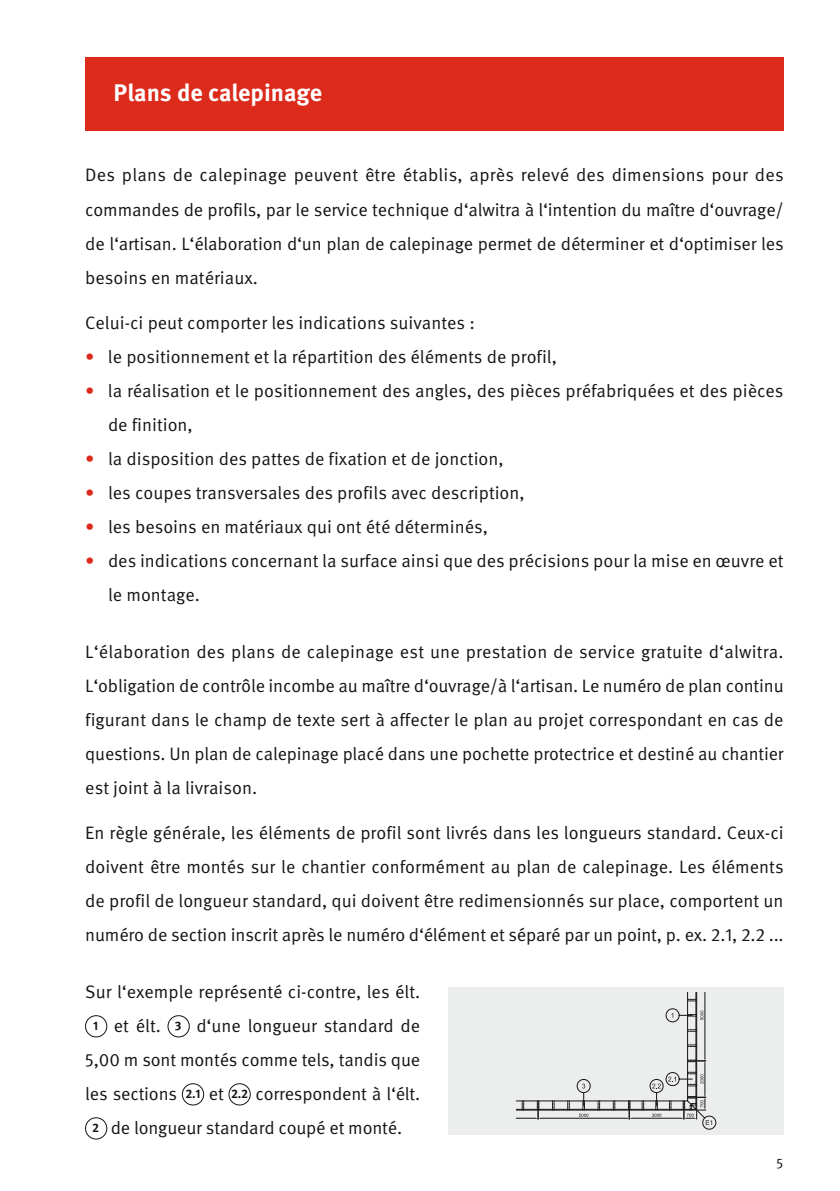
<style>
.page{position:relative;width:840px;height:1191px;background:#fff}
.page>*{position:absolute;margin:0;border:0;box-sizing:border-box;transform-origin:0 0}
.t1{font:700 24px "Meta Pro";letter-spacing:-.005em;color:#fff}
.t2{font:18px/34px "Meta Pro";color:#131413;text-align:justify}
.t3{font:14px "Meta Pro";color:#131413}
.s1{color:#dc2a1b}
.s2{font-weight:700;font-size:12.4px}
</style>
<div class="page">
<div style="left:85px;top:57px;width:697px;height:73px;background:#dc2a1b"></div>
<div style="left:85px;top:1015px;width:22px;height:22px;border:1px solid #131413;border-radius:50%"></div>
<div style="left:168px;top:1015px;width:21px;height:22px;border:1px solid #131413;border-radius:50%"></div>
<div style="left:182px;top:1083px;width:22px;height:22px;border:1px solid #131413;border-radius:50%"></div>
<div style="left:228px;top:1083px;width:22px;height:22px;border:1px solid #131413;border-radius:50%"></div>
<div style="left:85px;top:1117px;width:22px;height:22px;border:1px solid #131413;border-radius:50%"></div>
<div style="left:448px;top:986px;width:335px;height:148px;background:#eceded"></div>
<svg style="left:515px;top:992px;width:200px;height:137px"></svg>
<h1 class="t1" style="left:113px;top:78px;width:210px">Plans de calepinage</h1>
<p class="t2" style="left:85px;top:159px;width:699px">Des plans de calepinage peuvent être établis, après relevé des dimensions pour des commandes de profils, par le service technique d‘alwitra à l‘intention du maître d‘ouvrage/ de l‘artisan. L‘élaboration d‘un plan de calepinage permet de déterminer et d‘optimiser les besoins en matériaux.</p>
<p class="t2" style="left:85px;top:306px;width:391px">Celui-ci peut comporter les indications suivantes :</p>
<p class="t2" style="left:85px;top:340px;width:473px"><span class="s1">•</span> le positionnement et la répartition des éléments de profil,</p>
<p class="t2" style="left:108px;top:374px;width:676px;text-indent:-23px"><span class="s1">•</span> la réalisation et le positionnement des angles, des pièces préfabriquées et des pièces de finition,</p>
<p class="t2" style="left:85px;top:442px;width:419px"><span class="s1">•</span> la disposition des pattes de fixation et de jonction,</p>
<p class="t2" style="left:85px;top:476px;width:441px"><span class="s1">•</span> les coupes transversales des profils avec description,</p>
<p class="t2" style="left:85px;top:510px;width:404px"><span class="s1">•</span> les besoins en matériaux qui ont été déterminés,</p>
<p class="t2" style="left:108px;top:544px;width:676px;text-indent:-23px"><span class="s1">•</span> des indications concernant la surface ainsi que des précisions pour la mise en œuvre et le montage.</p>
<p class="t2" style="left:85px;top:635px;width:699px">L‘élaboration des plans de calepinage est une prestation de service gratuite d‘alwitra.<br>L‘obligation de contrôle incombe au maître d‘ouvrage/à l‘artisan. Le numéro de plan continu figurant dans le champ de texte sert à affecter le plan au projet correspondant en cas de questions. Un plan de calepinage placé dans une pochette protectrice et destiné au chantier est joint à la livraison.</p>
<p class="t2" style="left:85px;top:816px;width:699px">En règle générale, les éléments de profil sont livrés dans les longueurs standard. Ceux-ci doivent être montés sur le chantier conformément au plan de calepinage. Les éléments de profil de longueur standard, qui doivent être redimensionnés sur place, comportent un numéro de section inscrit après le numéro d‘élément et séparé par un point, p. ex. 2.1, 2.2 ...</p>
<p class="t2" style="left:85px;top:975px;width:336px">Sur l‘exemple représenté ci-contre, les élt.</p>
<p class="t2" style="left:93px;top:1009px;width:328px"><span class="s2">1</span> et élt. <span class="s2">3</span> d‘une longueur standard de</p>
<p class="t2" style="left:85px;top:1043px;width:336px">5,00 m sont montés comme tels, tandis que</p>
<p class="t2" style="left:85px;top:1077px;width:336px">les sections <span class="s2">2.1</span> et <span class="s2">2.2</span> correspondent à l‘élt.</p>
<p class="t2" style="left:92px;top:1111px;width:311px"><span class="s2">2</span> de longueur standard coupé et monté.</p>
<p class="t3" style="left:776px;top:1154px;width:8px">5</p>
</div>
